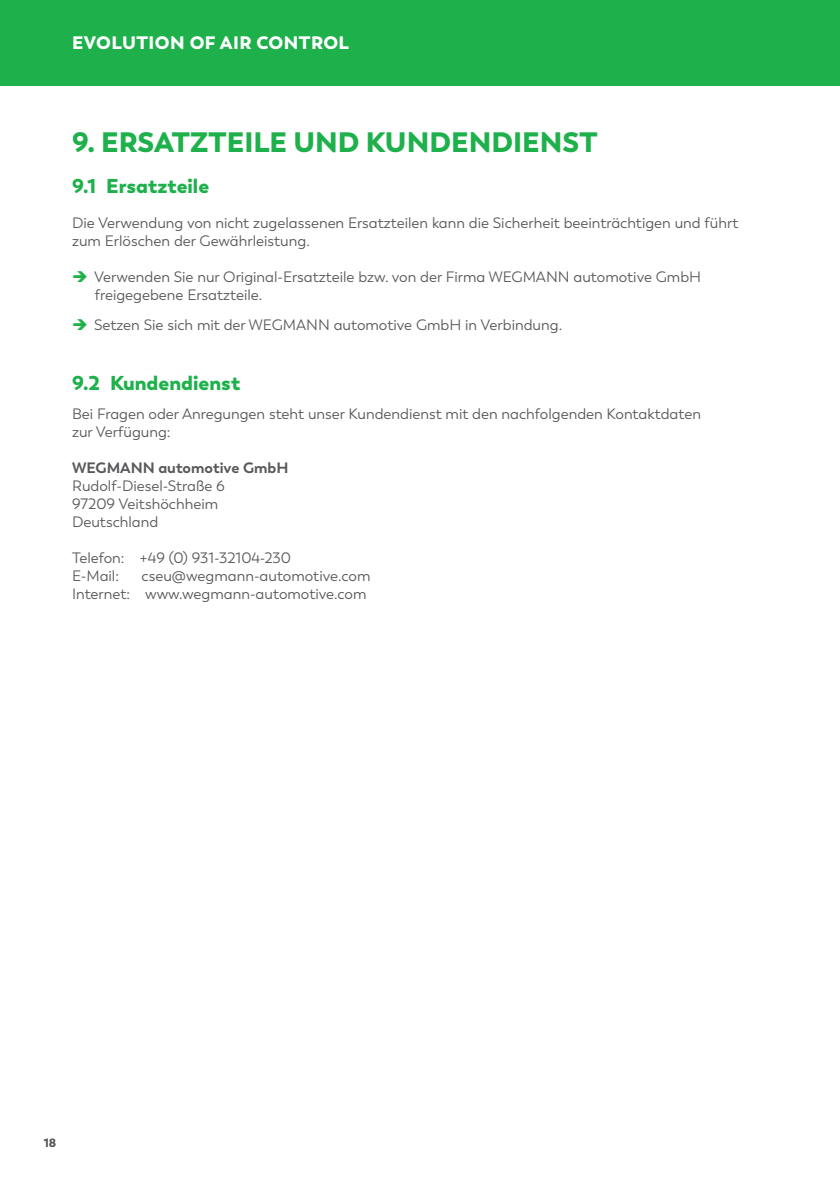
<style>
.page{position:relative;width:840px;height:1191px;background:#fff}
.page>*{position:absolute;margin:0;border:0;box-sizing:border-box;transform-origin:0 0}
.t1{font:900 28px "Trenda";color:#1eb14b}
.t2{font:900 20px "Trenda";color:#1eb14b}
.t3{font:900 18px "Trenda";letter-spacing:.025em;color:#fff}
.Copy{font:15px/18px "Trenda";color:#57585a}
.Copy-2{font:700 15px "Trenda";color:#57585a}
.t4{font:900 12px "Trenda";color:#57585a}
</style>
<div class="page">
<div style="left:0;top:0;width:839px;height:85px;background:#1eb14b"></div>
<p class="t3" style="left:72px;top:31px;width:278px">EVOLUTION OF AIR CONTROL</p>
<h2 class="t1" style="left:72px;top:124px;width:527px">9. ERSATZTEILE UND KUNDENDIENST</h2>
<h2 class="t2" style="left:72px;top:173px;width:139px">9.1 Ersatzteile</h2>
<p class="Copy" style="left:72px;top:214px;width:667px">Die Verwendung von nicht zugelassenen Ersatzteilen kann die Sicherheit beeinträchtigen und führt zum Erlöschen der Gewährleistung.</p>
<p class="Copy" style="left:94px;top:268px;width:608px">Verwenden Sie nur Original-Ersatzteile bzw. von der Firma WEGMANN automotive GmbH freigegebene Ersatzteile.</p>
<p class="Copy" style="left:94px;top:316px;width:469px">Setzen Sie sich mit der WEGMANN automotive GmbH in Verbindung.</p>
<h3 class="t2" style="left:72px;top:370px;width:170px">9.2 Kundendienst</h3>
<p class="Copy" style="left:72px;top:405px;width:630px">Bei Fragen oder Anregungen steht unser Kundendienst mit den nachfolgenden Kontaktdaten zur Verfügung:</p>
<p class="Copy-2" style="left:72px;top:458px;width:218px">WEGMANN automotive GmbH</p>
<p class="Copy" style="left:72px;top:477px;width:154px">Rudolf-Diesel-Straße 6</p>
<p class="Copy" style="left:72px;top:495px;width:148px">97209 Veitshöchheim</p>
<p class="Copy" style="left:72px;top:513px;width:88px">Deutschland</p>
<p class="Copy" style="left:72px;top:549px;width:220px">Telefon: +49 (0) 931-32104-230</p>
<p class="Copy" style="left:72px;top:567px;width:48px">E-Mail:</p>
<p class="Copy" style="left:141px;top:567px;width:230px">cseu@wegmann-automotive.com</p>
<p class="Copy" style="left:72px;top:585px;width:296px">Internet: www.wegmann-automotive.com</p>
<p class="t4" style="left:44px;top:1134px;width:14px">18</p>
</div>
